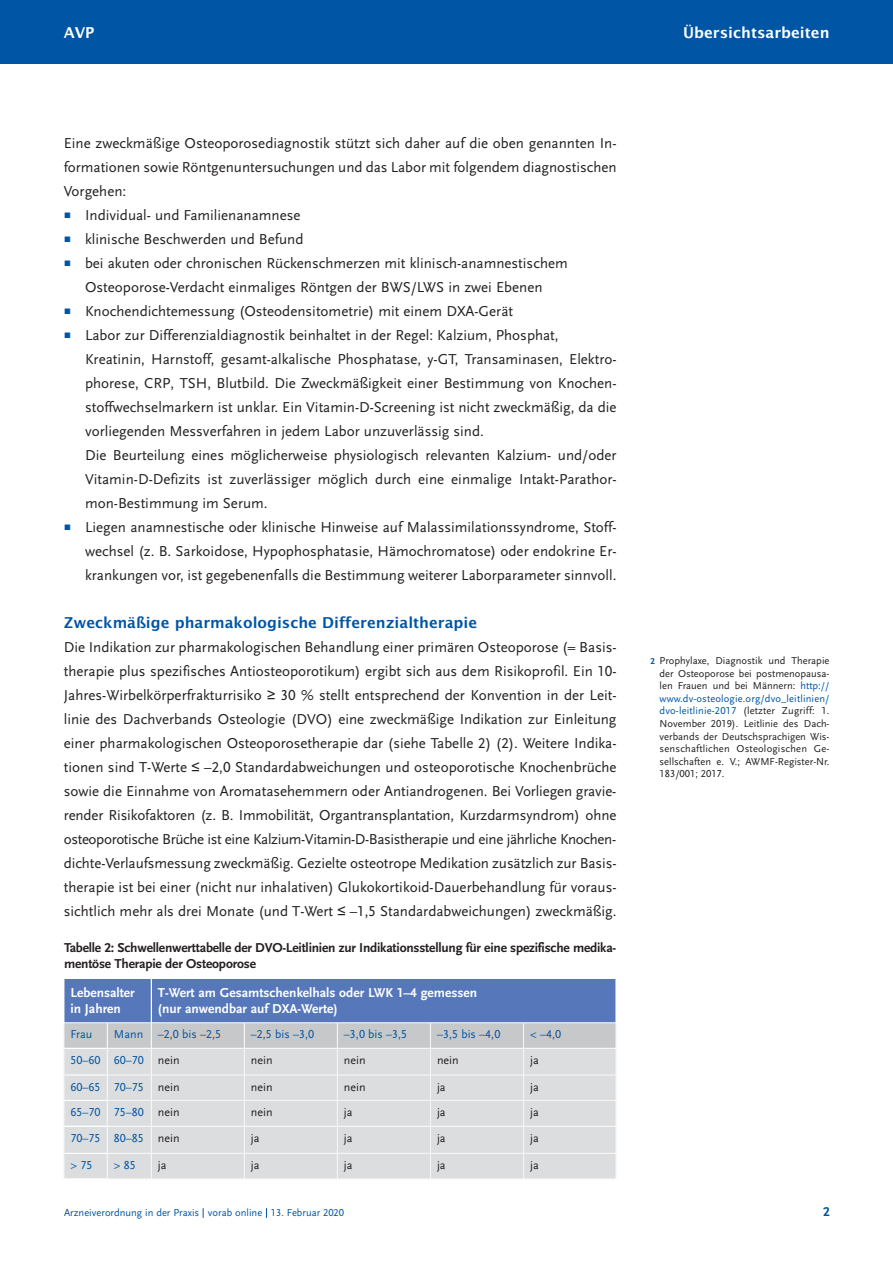
<style>
.page{position:relative;width:893px;height:1263px;background:#fff}
.page>*{position:absolute;margin:0;border:0;box-sizing:border-box;transform-origin:0 0}
.t1{font:15px/24px "Scala Sans LF";color:#231f20;text-align:justify}
.t2{font:600 15px "Lucida Sans";color:#0155a5}
.t3{font:600 15px "Lucida Sans";color:#fff}
.t4{font:700 13.5px/16.2px "Scala Sans LF";letter-spacing:-.015em;color:#231f20}
.t5{font:700 13.5px/16.2px "Scala Sans LF";color:#fff}
.t6{font:700 13.5px "Scala Sans LF";color:#0155a5}
.t7{font:12px "Scala Sans LF";color:#0155a5}
.t8{font:12px "Scala Sans LF";color:#231f20}
.t9{font:10.5px/12.6px "Scala Sans LF";color:#231f20;text-align:justify}
.t10{font:10.5px "Scala Sans LF";color:#0155a5}
.s1{font-family:"Scala Sans Expert";font-size:12px;color:#0155a5}
.s2{font-family:"Arial"}
.s3{color:#231f20}
.s4{font-weight:700;font-size:9px;color:#0155a5}
.s5{color:#0155a5}
</style>
<div class="page">
<div style="left:0;top:0;width:892px;height:64px;background:#0155a5"></div>
<div style="left:64px;top:979px;width:87px;height:43px;background:#5677b9"></div>
<div style="left:152px;top:979px;width:463px;height:43px;background:#5677b9"></div>
<svg style="left:64px;top:1022px;width:552px;height:157px;background:#d9dadc"></svg>
<hr style="left:151px;top:1023px;width:1px;height:155px;background:#f5f5f6">
<hr style="left:244px;top:1023px;width:1px;height:155px;background:#f5f5f6">
<hr style="left:337px;top:1023px;width:1px;height:155px;background:#f5f5f6">
<hr style="left:430px;top:1023px;width:1px;height:155px;background:#f5f5f6">
<hr style="left:523px;top:1023px;width:1px;height:155px;background:#f5f5f6">
<hr style="left:64px;top:1048px;width:43px;height:1px;background:#fff">
<hr style="left:108px;top:1048px;width:43px;height:1px;background:#f5f5f6">
<hr style="left:152px;top:1048px;width:92px;height:1px;background:#f5f5f6">
<hr style="left:245px;top:1048px;width:92px;height:1px;background:#f5f5f6">
<hr style="left:338px;top:1048px;width:92px;height:1px;background:#f5f5f6">
<hr style="left:431px;top:1048px;width:92px;height:1px;background:#f5f5f6">
<hr style="left:524px;top:1048px;width:91px;height:1px;background:#f5f5f6">
<hr style="left:64px;top:1074px;width:43px;height:1px;background:#fff">
<hr style="left:108px;top:1074px;width:43px;height:1px;background:#f5f5f6">
<hr style="left:152px;top:1074px;width:92px;height:1px;background:#f5f5f6">
<hr style="left:245px;top:1074px;width:92px;height:1px;background:#f5f5f6">
<hr style="left:338px;top:1074px;width:92px;height:1px;background:#f5f5f6">
<hr style="left:431px;top:1074px;width:92px;height:1px;background:#f5f5f6">
<hr style="left:524px;top:1074px;width:91px;height:1px;background:#f5f5f6">
<hr style="left:64px;top:1100px;width:43px;height:1px;background:#fff">
<hr style="left:108px;top:1100px;width:43px;height:1px;background:#f5f5f6">
<hr style="left:152px;top:1100px;width:92px;height:1px;background:#f5f5f6">
<hr style="left:245px;top:1100px;width:92px;height:1px;background:#f5f5f6">
<hr style="left:338px;top:1100px;width:92px;height:1px;background:#f5f5f6">
<hr style="left:431px;top:1100px;width:92px;height:1px;background:#f5f5f6">
<hr style="left:524px;top:1100px;width:91px;height:1px;background:#f5f5f6">
<hr style="left:64px;top:1126px;width:43px;height:1px;background:#fff">
<hr style="left:108px;top:1126px;width:43px;height:1px;background:#f5f5f6">
<hr style="left:152px;top:1126px;width:92px;height:1px;background:#f5f5f6">
<hr style="left:245px;top:1126px;width:92px;height:1px;background:#f5f5f6">
<hr style="left:338px;top:1126px;width:92px;height:1px;background:#f5f5f6">
<hr style="left:431px;top:1126px;width:92px;height:1px;background:#f5f5f6">
<hr style="left:524px;top:1126px;width:91px;height:1px;background:#f5f5f6">
<hr style="left:64px;top:1153px;width:43px;height:1px;background:#fff">
<hr style="left:108px;top:1153px;width:43px;height:1px;background:#f5f5f6">
<hr style="left:152px;top:1153px;width:92px;height:1px;background:#f5f5f6">
<hr style="left:245px;top:1153px;width:92px;height:1px;background:#f5f5f6">
<hr style="left:338px;top:1153px;width:92px;height:1px;background:#f5f5f6">
<hr style="left:431px;top:1153px;width:92px;height:1px;background:#f5f5f6">
<hr style="left:524px;top:1153px;width:91px;height:1px;background:#f5f5f6">
<hr style="left:63px;top:1178px;width:44px;height:1px;background:#fff">
<p class="t3" style="left:64px;top:27px;width:32px">AVP</p>
<p class="t3" style="left:683px;top:27px;width:148px">Übersichtsarbeiten</p>
<p class="t1" style="left:64px;top:132px;width:554px">Eine zweckmäßige Osteoporosediagnostik stützt sich daher auf die oben genannten In-</p>
<p class="t1" style="left:64px;top:156px;width:554px">formationen sowie Röntgenuntersuchungen und das Labor mit folgendem diagnostischen</p>
<p class="t1" style="left:64px;top:180px;width:64px">Vorgehen:</p>
<p class="t1" style="left:64px;top:204px;width:238px"><span class="s1">r</span> Individual- und Familienanamnese</p>
<p class="t1" style="left:64px;top:228px;width:241px"><span class="s1">r</span> klinische Beschwerden und Befund</p>
<p class="t1" style="left:64px;top:252px;width:505px"><span class="s1">r</span> bei akuten oder chronischen Rückenschmerzen mit klinisch-anamnestischem</p>
<p class="t1" style="left:85px;top:276px;width:459px">Osteoporose-Verdacht einmaliges Röntgen der BWS/LWS in zwei Ebenen</p>
<p class="t1" style="left:64px;top:300px;width:451px"><span class="s1">r</span> Knochendichtemessung (Osteodensitometrie) mit einem DXA-Gerät</p>
<p class="t1" style="left:64px;top:324px;width:496px"><span class="s1">r</span> Labor zur Differenzialdiagnostik beinhaltet in der Regel: Kalzium, Phosphat,</p>
<p class="t1" style="left:85px;top:348px;width:533px">Kreatinin, Harnstoff, gesamt-alkalische Phosphatase, y-GT, Transaminasen, Elektro-</p>
<p class="t1" style="left:85px;top:372px;width:533px">phorese, CRP, TSH, Blutbild. Die Zweckmäßigkeit einer Bestimmung von Knochen-</p>
<p class="t1" style="left:85px;top:396px;width:533px">stoffwechselmarkern ist unklar. Ein Vitamin-D-Screening ist nicht zweckmäßig, da die</p>
<p class="t1" style="left:85px;top:420px;width:400px">vorliegenden Messverfahren in jedem Labor unzuverlässig sind.</p>
<p class="t1" style="left:85px;top:444px;width:533px">Die Beurteilung eines möglicherweise physiologisch relevanten Kalzium- und/oder</p>
<p class="t1" style="left:85px;top:468px;width:533px">Vitamin-D-Defizits ist zuverlässiger möglich durch eine einmalige Intakt-Parathor-</p>
<p class="t1" style="left:85px;top:492px;width:184px">mon-Bestimmung im Serum.</p>
<p class="t1" style="left:64px;top:516px;width:554px"><span class="s1">r</span> Liegen anamnestische oder klinische Hinweise auf Malassimilationssyndrome, Stoff-</p>
<p class="t1" style="left:85px;top:540px;width:533px">wechsel (z. B. Sarkoidose, Hypophosphatasie, Hämochromatose) oder endokrine Er-</p>
<p class="t1" style="left:85px;top:564px;width:533px">krankungen vor, ist gegebenenfalls die Bestimmung weiterer Laborparameter sinnvoll.</p>
<p class="t2" style="left:64px;top:617px;width:415px">Zweckmäßige pharmakologische Differenzialtherapie</p>
<p class="t1" style="left:64px;top:636px;width:554px">Die Indikation zur pharmakologischen Behandlung einer primären Osteoporose (= Basis&shy;therapie plus spezifisches Antiosteoporotikum) ergibt sich aus dem Risikoprofil. Ein 10- Jahres-Wirbelkörperfrakturrisiko <span class="s2">≥</span> 30 % stellt entsprechend der Konvention in der Leit - linie des Dachverbands Osteologie (DVO) eine zweckmäßige Indikation zur Einlei tung einer pharmakologischen Osteoporosetherapie dar (siehe Tabelle 2) (2). Weitere Indika&shy;tionen sind T-Werte <span class="s2">≤</span> –2,0 Standardabweichungen und osteoporotische Knochenbrüche sowie die Einnahme von Aromatasehemmern oder Antiandrogenen. Bei Vorliegen gravie&shy;render Risikofaktoren (z. B. Immobilität, Organtransplantation, Kurzdarmsyndrom) ohne osteoporotische Brüche ist eine Kalzium-Vitamin-D-Basistherapie und eine jährliche Knochen&shy;dichte-Verlaufsmessung zweckmäßig. Gezielte osteotrope Medikation zusätzlich zur Basis - therapie ist bei einer (nicht nur inhalativen) Glukokortikoid-Dauerbehandlung für voraus&shy;sichtlich mehr als drei Monate (und T-Wert <span class="s2">≤</span> –1,5 Standardabweichungen) zweckmäßig.</p>
<p class="t4" style="left:64px;top:940px;width:554px">Tabelle 2: Schwellenwerttabelle der DVO-Leitlinien zur Indikationsstellung für eine spezifische medika&shy;mentöse Therapie der Osteoporose</p>
<p class="t5" style="left:70px;top:985px;width:66px">Lebensalter in Jahren</p>
<p class="t5" style="left:158px;top:985px;width:321px">T-Wert am Gesamtschenkelhals oder LWK 1–4 gemessen (nur anwendbar auf DXA-Werte)</p>
<p class="t7" style="left:70px;top:1029px;width:23px">Frau</p>
<p class="t7" style="left:114px;top:1029px;width:109px">Mann –2,0 bis –2,5</p>
<p class="t7" style="left:251px;top:1029px;width:65px">–2,5 bis –3,0</p>
<p class="t7" style="left:344px;top:1029px;width:65px">–3,0 bis –3,5</p>
<p class="t7" style="left:437px;top:1029px;width:65px">–3,5 bis –4,0</p>
<p class="t7" style="left:530px;top:1029px;width:32px">&lt; –4,0</p>
<p class="t7" style="left:70px;top:1055px;width:111px">50–60 60–70 <span class="s3">nein</span></p>
<p class="t8" style="left:251px;top:1055px;width:23px">nein</p>
<p class="t8" style="left:344px;top:1055px;width:23px">nein</p>
<p class="t8" style="left:437px;top:1055px;width:23px">nein</p>
<p class="t8" style="left:530px;top:1055px;width:10px">ja</p>
<p class="t7" style="left:70px;top:1082px;width:111px">60–65 70–75 <span class="s3">nein</span></p>
<p class="t8" style="left:251px;top:1082px;width:23px">nein</p>
<p class="t8" style="left:344px;top:1082px;width:23px">nein</p>
<p class="t8" style="left:437px;top:1082px;width:10px">ja</p>
<p class="t8" style="left:530px;top:1082px;width:10px">ja</p>
<p class="t7" style="left:70px;top:1107px;width:111px">65–70 75–80 <span class="s3">nein</span></p>
<p class="t8" style="left:251px;top:1107px;width:23px">nein</p>
<p class="t8" style="left:344px;top:1107px;width:10px">ja</p>
<p class="t8" style="left:437px;top:1107px;width:10px">ja</p>
<p class="t8" style="left:530px;top:1107px;width:10px">ja</p>
<p class="t7" style="left:70px;top:1133px;width:111px">70–75 80–85 <span class="s3">nein</span></p>
<p class="t8" style="left:251px;top:1133px;width:10px">ja</p>
<p class="t8" style="left:344px;top:1133px;width:10px">ja</p>
<p class="t8" style="left:437px;top:1133px;width:10px">ja</p>
<p class="t8" style="left:530px;top:1133px;width:10px">ja</p>
<p class="t7" style="left:70px;top:1160px;width:23px">&gt; 75</p>
<p class="t7" style="left:114px;top:1160px;width:23px">&gt; 85</p>
<p class="t8" style="left:158px;top:1160px;width:10px">ja</p>
<p class="t8" style="left:251px;top:1160px;width:10px">ja</p>
<p class="t8" style="left:344px;top:1160px;width:10px">ja</p>
<p class="t8" style="left:437px;top:1160px;width:10px">ja</p>
<p class="t8" style="left:530px;top:1160px;width:10px">ja</p>
<p class="t9" style="left:660px;top:655px;width:171px;text-indent:-9px"><span class="s4">2</span> Prophylaxe, Diagnostik und Therapie der Osteoporose bei postmenopausa&shy;len Frauen und bei Männern: <span class="s5">http:// www.dv-osteologie.org/dvo_leitlinien/ dvo-leitlinie-2017</span> (letzter Zugriff: 1.<br>November 2019). Leitlinie des Dach&shy;verbands der Deutschsprachigen Wis&shy;senschaftlichen Osteologischen Ge&shy;sellschaften e. V.; AWMF-Register-Nr.<br>183/001; 2017.</p>
<p class="t10" style="left:64px;top:1208px;width:282px">Arzneiverordnung in der Praxis vorab online 13. Februar 2020</p>
<p class="t6" style="left:823px;top:1206px;width:8px">2</p>
</div>
